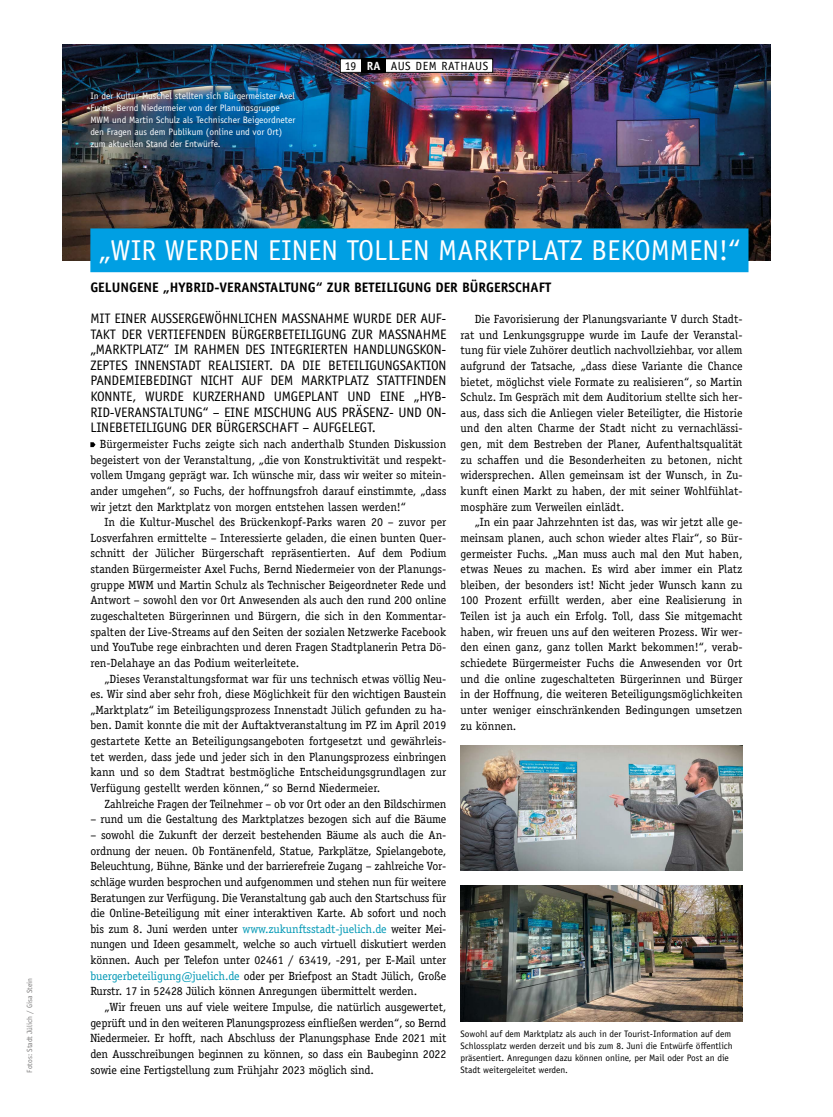
<style>
.page{position:relative;width:833px;height:1117px;background:#fff}
.page>*{position:absolute;margin:0;border:0;box-sizing:border-box;transform-origin:0 0}
.t1{font:28.75px "Officina Sans";color:#fff}
.t2{font:13.75px/15.6px "Officina Sans";letter-spacing:-.01em;color:#000;text-align:justify}
.t3{font:700 13.75px "Officina Sans";color:#000}
.t4{font:11.88px/15.6px "Officina Serif";letter-spacing:-.01em;color:#000;text-align:justify}
.t5{font:11.88px "Officina Sans";letter-spacing:.03em;color:#000}
.t6{font:9.38px/11.9px "Officina Sans";color:#000}
.t7{font:9.38px/11.9px "Officina Sans";color:#fff}
.t8{font:7.5px "Officina Sans";color:#7c7b7b}
.s1{font-weight:700;color:#fff}
.s2{color:#0098b5}
</style>
<div class="page">
<img style="left:62px;top:44px;width:709px;height:216px">
<div style="left:340px;top:59px;width:153px;height:13px;background:#fff"></div>
<div style="left:340px;top:58px;width:153px;height:15px;border:1px solid #000"></div>
<div style="left:361px;top:58px;width:25px;height:15px;background:#000"></div>
<svg style="left:90px;top:442px;width:5px;height:5px"></svg>
<img style="left:460px;top:745px;width:282px;height:125px">
<img style="left:460px;top:885px;width:282px;height:136px">
<div style="left:90px;top:228px;width:658px;height:44px;background:#009fe3"></div>
<p class="t8" style="left:25px;top:1072px;width:96px;rotate:-90deg">Fotos: Stadt Jülich / Gisa Stein</p>
<p class="t7" style="left:90px;top:90px;width:206px">In der Kultur-Muschel stellten sich Bürgermeister Axel Fuchs, Bernd Niedermeier von der Planungsgruppe MWM und Martin Schulz als Technischer Beigeordneter den Fragen aus dem Publikum (online und vor Ort) zum aktuellen Stand der Entwürfe.</p>
<p class="t5" style="left:345px;top:59px;width:145px">19 <span class="s1">RA</span> AUS DEM RATHAUS</p>
<h1 class="t1" style="left:99px;top:234px;width:643px">„WIR WERDEN EINEN TOLLEN MARKTPLATZ BEKOMMEN!“</h1>
<p class="t3" style="left:90px;top:278px;width:462px">GELUNGENE „HYBRID-VERANSTALTUNG“ ZUR BETEILIGUNG DER BÜRGERSCHAFT</p>
<p class="t2" style="left:90px;top:310px;width:357px">MIT EINER AUSSERGEWÖHNLICHEN MASSNAHME WURDE DER AUF-TAKT DER VERTIEFENDEN BÜRGERBETEILIGUNG ZUR MASSNAHME „MARKTPLATZ“ IM RAHMEN DES INTEGRIERTEN HANDLUNGSKON-ZEPTES INNENSTADT REALISIERT. DA DIE BETEILIGUNGSAKTION PANDEMIEBEDINGT NICHT AUF DEM MARKTPLATZ STATTFINDEN KONNTE, WURDE KURZERHAND UMGEPLANT UND EINE „HYB-RID-VERANSTALTUNG“ – EINE MISCHUNG AUS PRÄSENZ- UND ON-LINEBETEILIGUNG DER BÜRGERSCHAFT – AUFGELEGT.</p>
<p class="t4" style="left:90px;top:436px;width:357px;text-indent:10px">Bürgermeister Fuchs zeigte sich nach anderthalb Stunden Diskussion begeistert von der Veranstaltung, „die von Konstruktivität und respekt&shy;vollem Umgang geprägt war. Ich wünsche mir, dass wir weiter so mitein&shy;ander umgehen“, so Fuchs, der hoffnungsfroh darauf einstimmte, „dass wir jetzt den Marktplatz von morgen entstehen lassen werden!“</p>
<p class="t4" style="left:90px;top:514px;width:357px;text-indent:14px">In die Kultur-Muschel des Brückenkopf-Parks waren 20 – zuvor per Losverfahren ermittelte – Interessierte geladen, die einen bunten Quer&shy;schnitt der Jülicher Bürgerschaft repräsentierten. Auf dem Podium standen Bürgermeister Axel Fuchs, Bernd Niedermeier von der Planungs&shy;gruppe MWM und Martin Schulz als Technischer Beigeordneter Rede und Antwort – sowohl den vor Ort Anwesenden als auch den rund 200 online zugeschalteten Bürgerinnen und Bürgern, die sich in den Kommentar&shy;spalten der Live-Streams auf den Seiten der sozialen Netzwerke Facebook und YouTube rege einbrachten und deren Fragen Stadtplanerin Petra Dö&shy;ren-Delahaye an das Podium weiterleitete.</p>
<p class="t4" style="left:90px;top:670px;width:357px;text-indent:14px">„Dieses Veranstaltungsformat war für uns technisch etwas völlig Neu&shy;es. Wir sind aber sehr froh, diese Möglichkeit für den wichtigen Baustein „Marktplatz“ im Beteiligungsprozess Innenstadt Jülich gefunden zu ha&shy;ben. Damit konnte die mit der Auftaktveranstaltung im PZ im April 2019 gestartete Kette an Beteiligungsangeboten fortgesetzt und gewährleis&shy;tet werden, dass jede und jeder sich in den Planungsprozess einbringen kann und so dem Stadtrat bestmögliche Entscheidungsgrundlagen zur Verfügung gestellt werden können,“ so Bernd Niedermeier.</p>
<p class="t4" style="left:105px;top:795px;width:343px">Zahlreiche Fragen der Teilnehmer – ob vor Ort oder an den Bildschirmen</p>
<p class="t4" style="left:90px;top:811px;width:357px">– rund um die Gestaltung des Marktplatzes bezogen sich auf die Bäume</p>
<p class="t4" style="left:90px;top:827px;width:357px">– sowohl die Zukunft der derzeit bestehenden Bäume als auch die An&shy;ordnung der neuen. Ob Fontänenfeld, Statue, Parkplätze, Spielangebote, Beleuchtung, Bühne, Bänke und der barrierefreie Zugang – zahlreiche Vor&shy;schläge wurden besprochen und aufgenommen und stehen nun für weitere Beratungen zur Verfügung. Die Veranstaltung gab auch den Startschuss für die Online-Beteiligung mit einer interaktiven Karte. Ab sofort und noch bis zum 8. Juni werden unter <span class="s2">www.zukunftsstadt-juelich.de</span> weiter Mei&shy;nungen und Ideen gesammelt, welche so auch virtuell diskutiert werden können. Auch per Telefon unter 02461 / 63419, -291, per E-Mail unter <span class="s2">buergerbeteiligung@juelich.de</span> oder per Briefpost an Stadt Jülich, Große Rurstr. 17 in 52428 Jülich können Anregungen übermittelt werden.</p>
<p class="t4" style="left:90px;top:998px;width:357px;text-indent:14px">„Wir freuen uns auf viele weitere Impulse, die natürlich ausgewertet, geprüft und in den weiteren Planungsprozess einfließen werden“, so Bernd Niedermeier. Er hofft, nach Abschluss der Planungsphase Ende 2021 mit den Ausschreibungen beginnen zu können, so dass ein Baubeginn 2022 sowie eine Fertigstellung zum Frühjahr 2023 möglich sind.</p>
<p class="t4" style="left:460px;top:311px;width:283px;text-indent:14px">Die Favorisierung der Planungsvariante V durch Stadt&shy;rat und Lenkungsgruppe wurde im Laufe der Veranstal&shy;tung für viele Zuhörer deutlich nachvollziehbar, vor allem aufgrund der Tatsache, „dass diese Variante die Chance bietet, möglichst viele Formate zu realisieren“, so Martin Schulz. Im Gespräch mit dem Auditorium stellte sich her&shy;aus, dass sich die Anliegen vieler Beteiligter, die Historie und den alten Charme der Stadt nicht zu vernachlässi&shy;gen, mit dem Bestreben der Planer, Aufenthaltsqualität zu schaffen und die Besonderheiten zu betonen, nicht widersprechen. Allen gemeinsam ist der Wunsch, in Zu&shy;kunft einen Markt zu haben, der mit seiner Wohlfühlat&shy;mosphäre zum Verweilen einlädt.</p>
<p class="t4" style="left:460px;top:514px;width:283px;text-indent:14px">„In ein paar Jahrzehnten ist das, was wir jetzt alle ge&shy;meinsam planen, auch schon wieder altes Flair“, so Bür&shy;germeister Fuchs. „Man muss auch mal den Mut haben, etwas Neues zu machen. Es wird aber immer ein Platz bleiben, der besonders ist! Nicht jeder Wunsch kann zu 100 Prozent erfüllt werden, aber eine Realisierung in Teilen ist ja auch ein Erfolg. Toll, dass Sie mitgemacht haben, wir freuen uns auf den weiteren Prozess. Wir wer&shy;den einen ganz, ganz tollen Markt bekommen!“, verab&shy;schiedete Bürgermeister Fuchs die Anwesenden vor Ort und die online zugeschalteten Bürgerinnen und Bürger in der Hoffnung, die weiteren Beteiligungsmöglichkeiten unter weniger einschränkenden Bedingungen umsetzen zu können.</p>
<p class="t6" style="left:460px;top:1027px;width:273px">Sowohl auf dem Marktplatz als auch in der Tourist-Information auf dem Schlossplatz werden derzeit und bis zum 8. Juni die Entwürfe öffentlich präsentiert. Anregungen dazu können online, per Mail oder Post an die Stadt weitergeleitet werden.</p>
</div>
